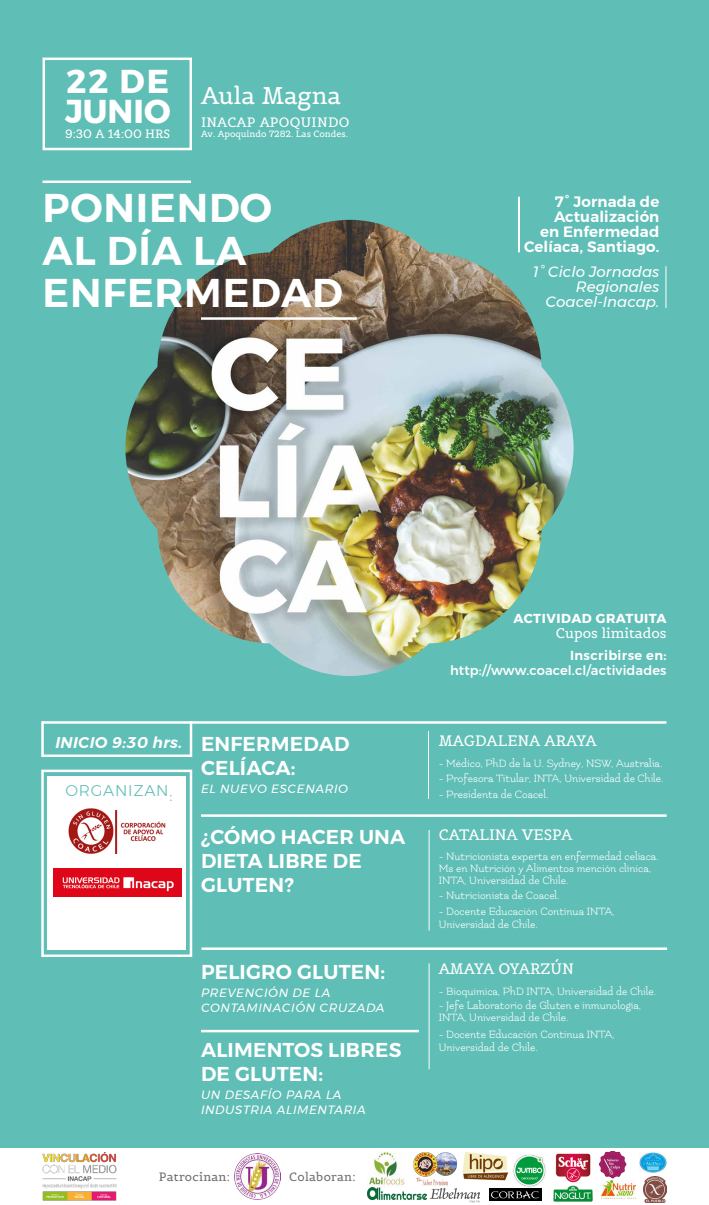
<style>
.page{position:relative;width:709px;height:1205px;background:#fff}
.page>*{position:absolute;margin:0;border:0;box-sizing:border-box;transform-origin:0 0}
.t1{font:600 40px/42.5px "Montserrat";letter-spacing:.02em;color:#fff}
.t2{font:700 33px/30px "Montserrat";color:#fff}
.t3{font:24px "Belgrano";color:#fff}
.t4{font:600 20px/24px "Montserrat";letter-spacing:.01em;color:#fff}
.t5{font:italic 600 15.5px "Montserrat";letter-spacing:.02em;color:#fff}
.t6{font:300 15.5px "Montserrat";letter-spacing:.05em;color:#5fbeb6}
.t7{font:600 15px/15px "Montserrat";letter-spacing:.01em;color:#fff;text-align:right}
.t8{font:15px "Belgrano";color:#fff}
.t9{font:italic 15px/15px "Montserrat";color:#fff;text-align:right}
.t10{font:14px "Belgrano";color:#fff}
.t11{font:13.5px "Belgrano";letter-spacing:.02em;color:#fff}
.t12{font:500 13px "Montserrat";letter-spacing:.01em;color:#fff}
.t13{font:700 13px "Montserrat";letter-spacing:.04em;color:#fff}
.t14{font:600 13px "Montserrat";letter-spacing:.03em;color:#fff}
.t15{font:12px/12px "Flamenco";color:#fff}
.t16{font:italic 12px/14.5px "Montserrat";letter-spacing:.05em;color:#fff}
.t17{font:12px "Belgrano";letter-spacing:.025em;color:#706f6f}
.t18{font:12px "Belgrano";color:#fff}
.t19{font:9px "Belgrano";color:#fff}
.s1{font-size:16.5px}
</style>
<div class="page">
<div style="left:0;top:0;width:708px;height:1204px;background:#5fbeb6"></div>
<img style="left:125px;top:220px;width:448px;height:456px">
<div style="left:43px;top:58px;width:149px;height:92px;border:2px solid #fff"></div>
<hr style="left:201px;top:317px;width:155px;height:3px;background:#fff">
<hr style="left:43px;top:180px;width:148px;height:3px;background:#fff">
<hr style="left:201px;top:814px;width:465px;height:3px;background:#fff">
<hr style="left:43px;top:721px;width:623px;height:3px;background:#fff">
<div style="left:41px;top:720px;width:151px;height:37px;border:2px solid #fff"></div>
<hr style="left:428px;top:731px;width:1px;height:68px;background:#fff">
<div style="left:0;top:1148px;width:709px;height:57px;background:#fff"></div>
<hr style="left:518px;top:197px;width:2px;height:55px;background:#fff">
<hr style="left:665px;top:266px;width:1px;height:42px;background:#fff">
<img style="left:43px;top:1152px;width:73px;height:48px">
<hr style="left:201px;top:947px;width:466px;height:3px;background:#fff">
<hr style="left:201px;top:1030px;width:218px;height:2px;background:#fff">
<hr style="left:428px;top:830px;width:1px;height:100px;background:#fff">
<hr style="left:428px;top:963px;width:1px;height:106px;background:#fff">
<img style="left:234px;top:1153px;width:46px;height:46px">
<div style="left:41px;top:769px;width:151px;height:188px;border:2px solid #fff"></div>
<div style="left:47px;top:776px;width:139px;height:174px;background:#fff"></div>
<img style="left:368px;top:1152px;width:37px;height:34px">
<img style="left:368px;top:1188px;width:58px;height:11px">
<img style="left:413px;top:1152px;width:44px;height:33px">
<img style="left:430px;top:1188px;width:49px;height:14px">
<img style="left:463px;top:1152px;width:45px;height:29px">
<img style="left:513px;top:1154px;width:33px;height:36px">
<div style="left:488px;top:1188px;width:53px;height:13px;background:#000"></div>
<svg style="left:491px;top:1191px;width:48px;height:7px"></svg>
<img style="left:553px;top:1185px;width:39px;height:16px">
<img style="left:643px;top:1176px;width:23px;height:26px">
<img style="left:639px;top:1152px;width:27px;height:20px">
<img style="left:601px;top:1181px;width:34px;height:18px">
<img style="left:598px;top:1151px;width:29px;height:28px">
<img style="left:555px;top:1153px;width:36px;height:29px">
<img style="left:68px;top:808px;width:97px;height:46px">
<img style="left:54px;top:869px;width:127px;height:27px">
<h2 class="t2" style="left:65px;top:67px;width:107px">22 DE<br>JUNIO</h2>
<p class="t18" style="left:65px;top:126px;width:107px">9:30 A 14:00 HRS</p>
<h3 class="t3" style="left:201px;top:80px;width:141px">Aula Magna</h3>
<p class="t11" style="left:201px;top:114px;width:150px">INACAP APOQUINDO</p>
<p class="t19" style="left:201px;top:128px;width:148px">Av. Apoquindo 7282. Las Condes.</p>
<h1 class="t1" style="left:43px;top:187px;width:302px">PONIENDO<br>AL DÍA LA<br>ENFERMEDAD</h1>
<p class="t7" style="left:524px;top:194px;width:137px">7° Jornada de<br>Actualización<br>en Enfermedad<br>Celíaca, Santiago.</p>
<p class="t9" style="left:532px;top:264px;width:128px">1° Ciclo Jornadas<br>Regionales<br>Coacel-Inacap.</p>
<p class="t5" style="left:55px;top:730px;width:128px">INICIO 9:30 hrs<span class="s1">.</span></p>
<p class="t6" style="left:65px;top:779px;width:108px">ORGANIZAN:</p>
<h3 class="t4" style="left:201px;top:731px;width:150px">ENFERMEDAD<br>CELÍACA:</h3>
<p class="t16" style="left:201px;top:781px;width:148px">EL NUEVO ESCENARIO</p>
<h3 class="t4" style="left:201px;top:825px;width:206px">¿CÓMO HACER UNA<br>DIETA LIBRE DE<br>GLUTEN?</h3>
<h3 class="t4" style="left:201px;top:959px;width:186px">PELIGRO GLUTEN:</h3>
<p class="t16" style="left:201px;top:986px;width:185px">PREVENCIÓN DE LA<br>CONTAMINACIÓN CRUZADA</p>
<h3 class="t4" style="left:201px;top:1037px;width:202px">ALIMENTOS LIBRES<br>DE GLUTEN:</h3>
<p class="t16" style="left:201px;top:1087px;width:166px">UN DESAFÍO PARA LA<br>INDUSTRIA ALIMENTARIA</p>
<p class="t17" style="left:159px;top:1169px;width:73px">Patrocinan:</p>
<p class="t17" style="left:289px;top:1169px;width:68px">Colaboran:</p>
<p class="t13" style="left:513px;top:608px;width:155px">ACTIVIDAD GRATUITA</p>
<p class="t10" style="left:555px;top:624px;width:112px">Cupos limitados</p>
<p class="t14" style="left:570px;top:645px;width:98px">Inscribirse en:</p>
<p class="t12" style="left:450px;top:660px;width:218px">http://www.coacel.cl/actividades</p>
<p class="t8" style="left:439px;top:731px;width:159px">MAGDALENA ARAYA</p>
<p class="t15" style="left:439px;top:757px;width:225px">- Médico, PhD de la U. Sydney, NSW, Australia.</p>
<p class="t15" style="left:439px;top:772px;width:226px">- Profesora Titular, INTA, Universidad de Chile.</p>
<p class="t15" style="left:439px;top:788px;width:111px">- Presidenta de Coacel.</p>
<p class="t8" style="left:439px;top:824px;width:135px">CATALINA VESPA</p>
<p class="t15" style="left:439px;top:850px;width:221px">- Nutricionista experta en enfermedad celíaca.<br>Ms en Nutrición y Alimentos mención clínica,<br>INTA, Universidad de Chile.</p>
<p class="t15" style="left:439px;top:889px;width:122px">- Nutricionista de Coacel.</p>
<p class="t15" style="left:439px;top:905px;width:177px;line-height:13px">- Docente Educación Continua INTA,<br>Universidad de Chile.</p>
<p class="t8" style="left:439px;top:959px;width:137px">AMAYA OYARZÚN</p>
<p class="t15" style="left:439px;top:985px;width:219px">- Bioquímica, PhD INTA, Universidad de Chile.</p>
<p class="t15" style="left:439px;top:1000px;width:204px">- Jefe Laboratorio de Gluten e inmunología,<br>INTA, Universidad de Chile.</p>
<p class="t15" style="left:439px;top:1028px;width:177px;line-height:13px">- Docente Educación Continua INTA,<br>Universidad de Chile.</p>
</div>
